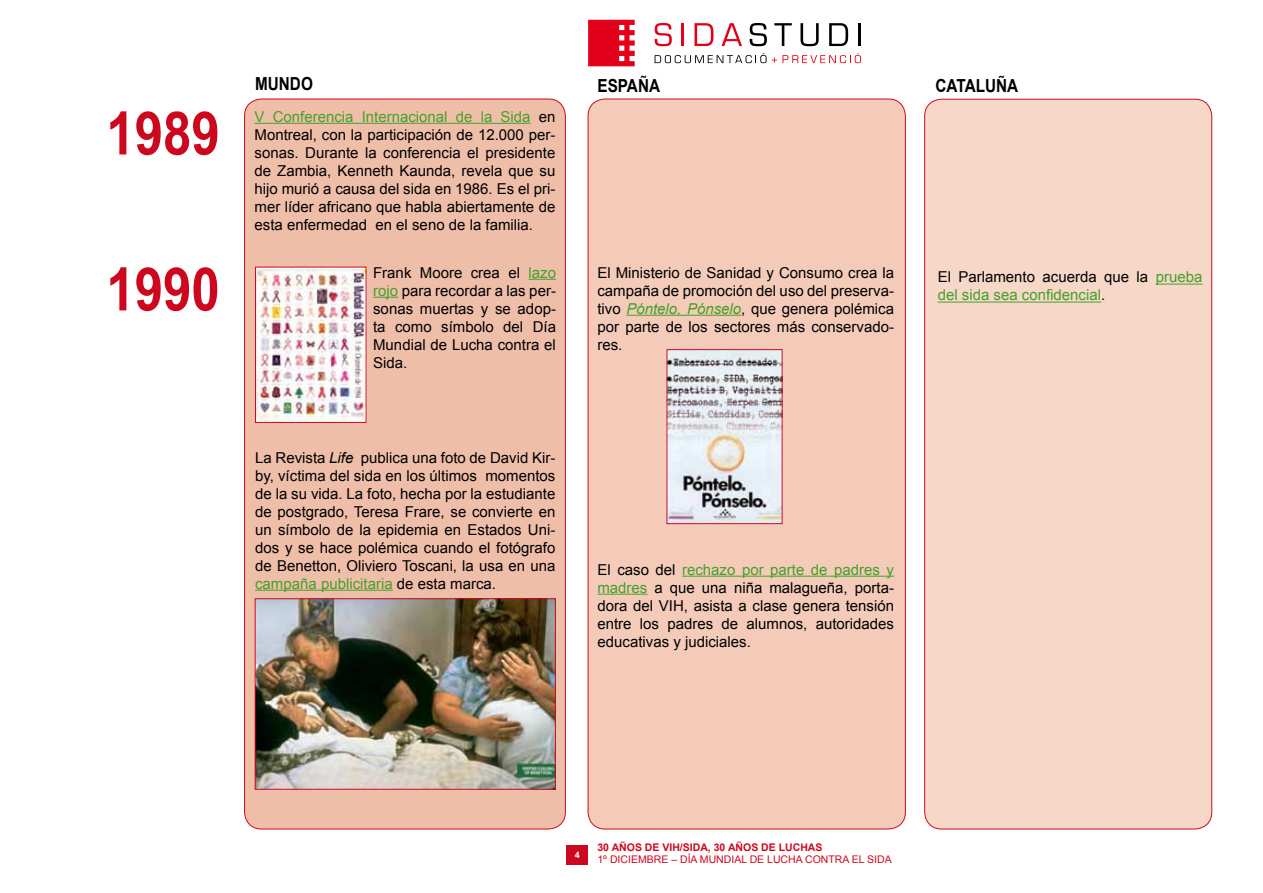
<style>
.page{position:relative;width:1263px;height:893px;background:#fff}
.page>*{position:absolute;margin:0;border:0;box-sizing:border-box;transform-origin:0 0}
.t1{font:700 60px "Arial";color:#cd071e;scale:.85 1}
.t2{font:700 18px "Arial";color:#000;scale:.85 1}
.t3{font:15px/18px "Arial";color:#000;text-align:justify}
.t4{font:15px/18px "Arial";color:#44a12b}
.t5{font:10.5px "Arial";color:#cd071e}
.t6{font:700 10.5px "Arial";color:#cd071e}
.t7{font:700 9px "Arial";color:#fff}
.s1{color:#44a12b}
.s2{font-style:italic}
.s3{font-style:italic;color:#44a12b}
.s4{color:#000}
</style>
<div class="page">
<div style="left:588px;top:99px;width:317px;height:730px;background:#f3cbb8;border-radius:17px"></div>
<div style="left:245px;top:99px;width:320px;height:730px;background:#efbea8;border-radius:17px"></div>
<div style="left:925px;top:99px;width:287px;height:730px;background:#f6d7c8;border-radius:17px"></div>
<div style="left:567px;top:845px;width:21px;height:20px;background:#cd071e"></div>
<svg style="left:588px;top:20px;width:47px;height:46px;background:#e51b32"></svg>
<svg style="left:654px;top:23px;width:18px;height:23px"></svg>
<hr style="left:681px;top:23px;width:3px;height:23px;background:#e2001a">
<svg style="left:694px;top:23px;width:19px;height:23px"></svg>
<svg style="left:721px;top:23px;width:21px;height:23px"></svg>
<svg style="left:749px;top:23px;width:18px;height:23px"></svg>
<svg style="left:774px;top:23px;width:18px;height:23px"></svg>
<svg style="left:800px;top:23px;width:19px;height:23px"></svg>
<svg style="left:829px;top:23px;width:19px;height:23px"></svg>
<hr style="left:858px;top:23px;width:3px;height:23px;background:#000">
<svg style="left:655px;top:53px;width:111px;height:10px"></svg>
<svg style="left:772px;top:53px;width:89px;height:10px"></svg>
<hr style="left:255px;top:123px;width:275px;height:1px;background:#44a12b">
<svg style="left:528px;top:279px;width:28px;height:1px"></svg>
<svg style="left:373px;top:297px;width:25px;height:1px"></svg>
<img style="left:257px;top:269px;width:107px;height:152px">
<div style="left:255px;top:267px;width:111px;height:156px;border:1px solid #cd071e"></div>
<hr style="left:255px;top:590px;width:138px;height:1px;background:#44a12b">
<img style="left:257px;top:600px;width:297px;height:188px">
<div style="left:255px;top:598px;width:301px;height:192px;border:1px solid #cd071e"></div>
<hr style="left:626px;top:315px;width:115px;height:1px;background:#44a12b">
<img style="left:668px;top:351px;width:112px;height:171px">
<div style="left:666px;top:349px;width:116px;height:175px;border:1px solid #cd071e"></div>
<hr style="left:682px;top:576px;width:212px;height:1px;background:#44a12b">
<hr style="left:597px;top:594px;width:50px;height:1px;background:#44a12b">
<hr style="left:1156px;top:284px;width:46px;height:1px;background:#44a12b">
<hr style="left:938px;top:302px;width:163px;height:1px;background:#44a12b">
<p class="t2" style="left:255px;top:71px;width:69px">MUNDO</p>
<p class="t2" style="left:597px;top:74px;width:75px">ESPAÑA</p>
<p class="t2" style="left:935px;top:74px;width:99px">CATALUÑA</p>
<h1 class="t1" style="left:106px;top:94px;width:135px">1989</h1>
<p class="t3" style="left:255px;top:108px;width:302px"><span class="s1">V Conferencia Internacional de la Sida</span> en Montreal, con la participación de 12.000 per&shy;sonas. Durante la conferencia el presidente de Zambia, Kenneth Kaunda, revela que su hijo murió a causa del sida en 1986. Es el pri&shy;mer líder africano que habla abiertamente de esta enfermedad en el seno de la familia.</p>
<h1 class="t1" style="left:106px;top:250px;width:135px">1990</h1>
<p class="t3" style="left:373px;top:264px;width:184px">Frank Moore crea el <span class="s1">lazo rojo</span> para recordar a las per&shy;sonas muertas y se adop&shy;ta como símbolo del Día Mundial de Lucha contra el Sida.</p>
<p class="t3" style="left:255px;top:448px;width:302px">La Revista <span class="s2">Life</span> publica una foto de David Kir&shy;by, víctima del sida en los últimos momentos de la su vida. La foto, hecha por la estudiante de postgrado, Teresa Frare, se convierte en un símbolo de la epidemia en Estados Uni&shy;dos y se hace polémica cuando el fotógrafo de Benetton, Oliviero Toscani, la usa en una <span class="s1">campaña publicitaria</span> de esta marca.</p>
<p class="t3" style="left:597px;top:264px;width:298px">El Ministerio de Sanidad y Consumo crea la campaña de promoción del uso del preserva&shy;tivo <span class="s3">Póntelo, Pónselo</span>, que genera polémica por parte de los sectores más conservado&shy;res.</p>
<p class="t3" style="left:597px;top:560px;width:298px">El caso del <span class="s1">rechazo por parte de padres y madres</span> a que una niña malagueña, porta&shy;dora del VIH, asista a clase genera tensión entre los padres de alumnos, autoridades educativas y judiciales.</p>
<p class="t4" style="left:938px;top:268px;width:266px"><span class="s4">El Parlamento acuerda que la</span> prueba del sida sea confidencial<span class="s4">.</span></p>
<p class="t7" style="left:575px;top:849px;width:7px">4</p>
<p class="t6" style="left:597px;top:840px;width:227px">30 AÑOS DE VIH/SIDA, 30 AÑOS DE LUCHAS</p>
<p class="t5" style="left:597px;top:853px;width:296px">1º DICIEMBRE – DÍA MUNDIAL DE LUCHA CONTRA EL SIDA</p>
</div>
